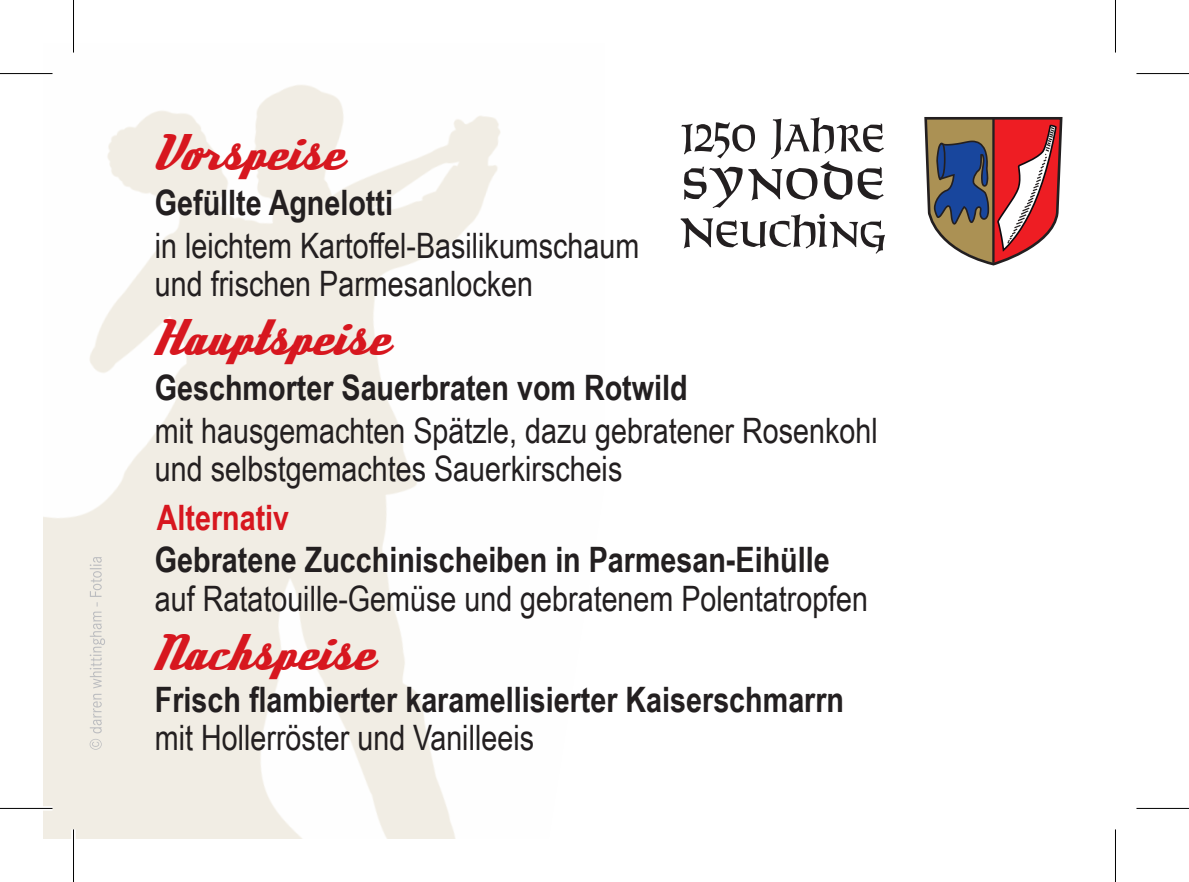
<style>
.page{position:relative;width:1189px;height:882px;background:#fff}
.page>*{position:absolute;margin:0;border:0;box-sizing:border-box;transform-origin:0 0}
.t1{font:49px "Deftone Stylus";color:#d7171f}
.t2{font:35px/38.5px "Arial Narrow";color:#231f20}
.t3{font:700 35px "Arial Narrow";color:#231f20}
.t4{font:700 35px "Arial Narrow";color:#d7171f}
</style>
<div class="page">
<img style="left:44px;top:73px;width:457px;height:764px">
<svg style="left:90px;top:556px;width:15px;height:193px;background:#e6e3dc"></svg>
<svg style="left:924px;top:117px;width:138px;height:148px"></svg>
<svg style="left:680px;top:214px;width:205px;height:39px"></svg>
<svg style="left:681px;top:117px;width:203px;height:91px"></svg>
<div style="left:0;top:71px;width:52px;height:5px;background:#f6f6f6"></div>
<div style="left:1136px;top:71px;width:53px;height:5px;background:#f6f6f6"></div>
<svg style="left:0;top:805px;width:52px;height:5px"></svg>
<svg style="left:1136px;top:808px;width:53px;height:1px"></svg>
<div style="left:71px;top:829px;width:5px;height:52px;background:#fff"></div>
<hr style="left:0;top:73px;width:52px;height:1px;background:#000">
<hr style="left:1136px;top:73px;width:53px;height:1px;background:#000">
<hr style="left:0;top:807px;width:52px;height:1px;background:#000">
<hr style="left:1136px;top:807px;width:53px;height:1px;background:#000">
<hr style="left:73px;top:0;width:1px;height:53px;background:#000">
<hr style="left:73px;top:829px;width:1px;height:52px;background:#000">
<hr style="left:1115px;top:0;width:1px;height:53px;background:#000">
<hr style="left:1115px;top:829px;width:1px;height:52px;background:#000">
<h1 class="t1" style="left:150px;top:121px;width:190px">Vorspeise</h1>
<p class="t3" style="left:155px;top:176px;width:240px">Gefüllte Agnelotti</p>
<p class="t2" style="left:155px;top:224px;width:486px">in leichtem Kartoffel-Basilikumschaum und frischen Parmesanlocken</p>
<h1 class="t1" style="left:150px;top:306px;width:236px">Hauptspeise</h1>
<p class="t3" style="left:155px;top:361px;width:534px">Geschmorter Sauerbraten vom Rotwild</p>
<p class="t2" style="left:155px;top:409px;width:724px">mit hausgemachten Spätzle, dazu gebratener Rosenkohl und selbstgemachtes Sauerkirscheis</p>
<p class="t4" style="left:157px;top:491px;width:134px">Alternativ</p>
<p class="t3" style="left:155px;top:533px;width:676px">Gebratene Zucchinischeiben in Parmesan-Eihülle</p>
<p class="t2" style="left:155px;top:577px;width:715px">auf Ratatouille-Gemüse und gebratenem Polentatropfen</p>
<h1 class="t1" style="left:150px;top:620px;width:220px">Nachspeise</h1>
<p class="t3" style="left:155px;top:672px;width:691px">Frisch flambierter karamellisierter Kaiserschmarrn</p>
<p class="t2" style="left:155px;top:717px;width:381px">mit Hollerröster und Vanilleeis</p>
</div>
